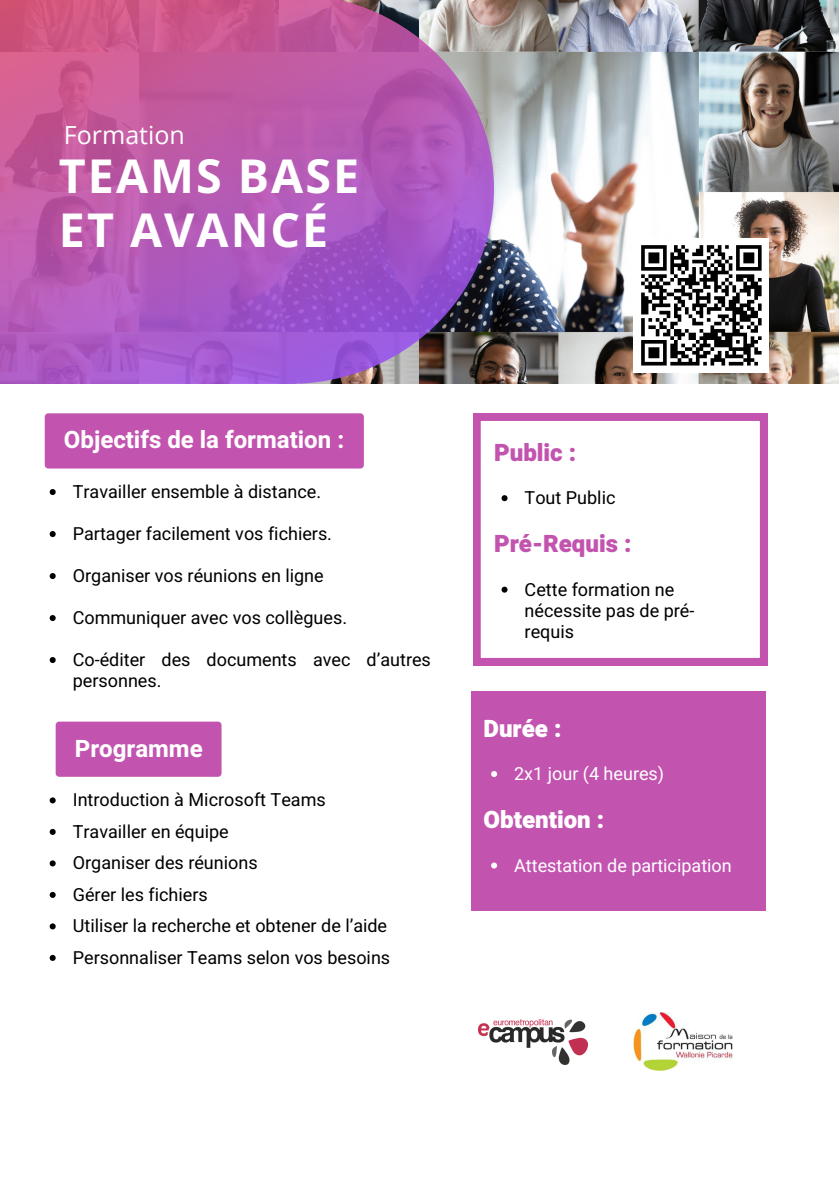
<style>
.page{position:relative;width:839px;height:1191px;background:#fff}
.page>*{position:absolute;margin:0;border:0;box-sizing:border-box;transform-origin:0 0}
.t1{font:700 46.6px "Open Sans";letter-spacing:.045em;color:#fff}
.t2{font:25px "Open Sans";color:#fff}
.t3{font:700 24px "Heebo";color:#fff}
.t4{font:900 24px "Heebo";color:#c254b0}
.t5{font:900 24px "Heebo";color:#fff}
.t6{font:18px/21px "Heebo";color:#000}
.t7{font:18px "Heebo";color:#fff}
</style>
<div class="page">
<img style="left:494px;top:0;width:344px;height:384px">
<svg style="left:0;top:0;width:494px;height:384px;background:#b05bac"></svg>
<svg style="left:473px;top:413px;width:294px;height:252px"></svg>
<div style="left:472px;top:692px;width:293px;height:219px;background:#c254b0"></div>
<img style="left:479px;top:1020px;width:108px;height:44px">
<img style="left:633px;top:1012px;width:99px;height:59px">
<div style="left:633px;top:238px;width:135px;height:135px;background:#fff"></div>
<svg style="left:641px;top:245px;width:121px;height:121px"></svg>
<div style="left:45px;top:413px;width:319px;height:56px;background:#c254b0;border-radius:4px"></div>
<div style="left:56px;top:722px;width:165px;height:55px;background:#c254b0;border-radius:4px"></div>
<svg style="left:491px;top:771px;width:6px;height:6px"></svg>
<svg style="left:491px;top:863px;width:6px;height:6px"></svg>
<svg style="left:50px;top:489px;width:6px;height:6px"></svg>
<svg style="left:50px;top:531px;width:6px;height:6px"></svg>
<svg style="left:50px;top:573px;width:6px;height:6px"></svg>
<svg style="left:50px;top:615px;width:6px;height:6px"></svg>
<svg style="left:50px;top:657px;width:6px;height:6px"></svg>
<svg style="left:50px;top:797px;width:6px;height:6px"></svg>
<svg style="left:50px;top:829px;width:6px;height:6px"></svg>
<svg style="left:50px;top:860px;width:6px;height:6px"></svg>
<svg style="left:50px;top:892px;width:6px;height:6px"></svg>
<svg style="left:50px;top:923px;width:6px;height:6px"></svg>
<svg style="left:50px;top:955px;width:6px;height:6px"></svg>
<svg style="left:501px;top:495px;width:6px;height:6px"></svg>
<svg style="left:501px;top:587px;width:6px;height:6px"></svg>
<p class="t2" style="left:64px;top:117px;width:122px">Formation</p>
<p class="t1" style="left:59px;top:143px;width:302px">TEAMS BASE</p>
<p class="t1" style="left:59px;top:197px;width:271px">ET AVANCÉ</p>
<p class="t3" style="left:64px;top:423px;width:282px">Objectifs de la formation :</p>
<p class="t6" style="left:73px;top:482px;width:250px">Travailler ensemble à distance.</p>
<p class="t6" style="left:73px;top:524px;width:261px">Partager facilement vos fichiers.</p>
<p class="t6" style="left:73px;top:566px;width:252px">Organiser vos réunions en ligne</p>
<p class="t6" style="left:73px;top:608px;width:276px">Communiquer avec vos collègues.</p>
<p class="t6" style="left:73px;top:650px;width:359px">Co-éditer des documents avec d’autres personnes.</p>
<p class="t3" style="left:75px;top:732px;width:129px">Programme</p>
<p class="t6" style="left:73px;top:790px;width:254px">Introduction à Microsoft Teams</p>
<p class="t6" style="left:73px;top:822px;width:157px">Travailler en équipe</p>
<p class="t6" style="left:73px;top:853px;width:186px">Organiser des réunions</p>
<p class="t6" style="left:73px;top:885px;width:136px">Gérer les fichiers</p>
<p class="t6" style="left:73px;top:916px;width:316px">Utiliser la recherche et obtener de l’aide</p>
<p class="t6" style="left:73px;top:948px;width:319px">Personnaliser Teams selon vos besoins</p>
<p class="t4" style="left:494px;top:436px;width:84px">Public :</p>
<p class="t6" style="left:524px;top:488px;width:92px">Tout Public</p>
<p class="t4" style="left:494px;top:527px;width:139px">Pré-Requis :</p>
<p class="t6" style="left:524px;top:580px;width:171px">Cette formation ne nécessite pas de pré&shy;requis</p>
<p class="t5" style="left:483px;top:711px;width:79px">Durée :</p>
<p class="t7" style="left:514px;top:761px;width:151px">2x1 jour (4 heures)</p>
<p class="t5" style="left:483px;top:803px;width:122px">Obtention :</p>
<p class="t7" style="left:514px;top:853px;width:219px">Attestation de participation</p>
</div>
